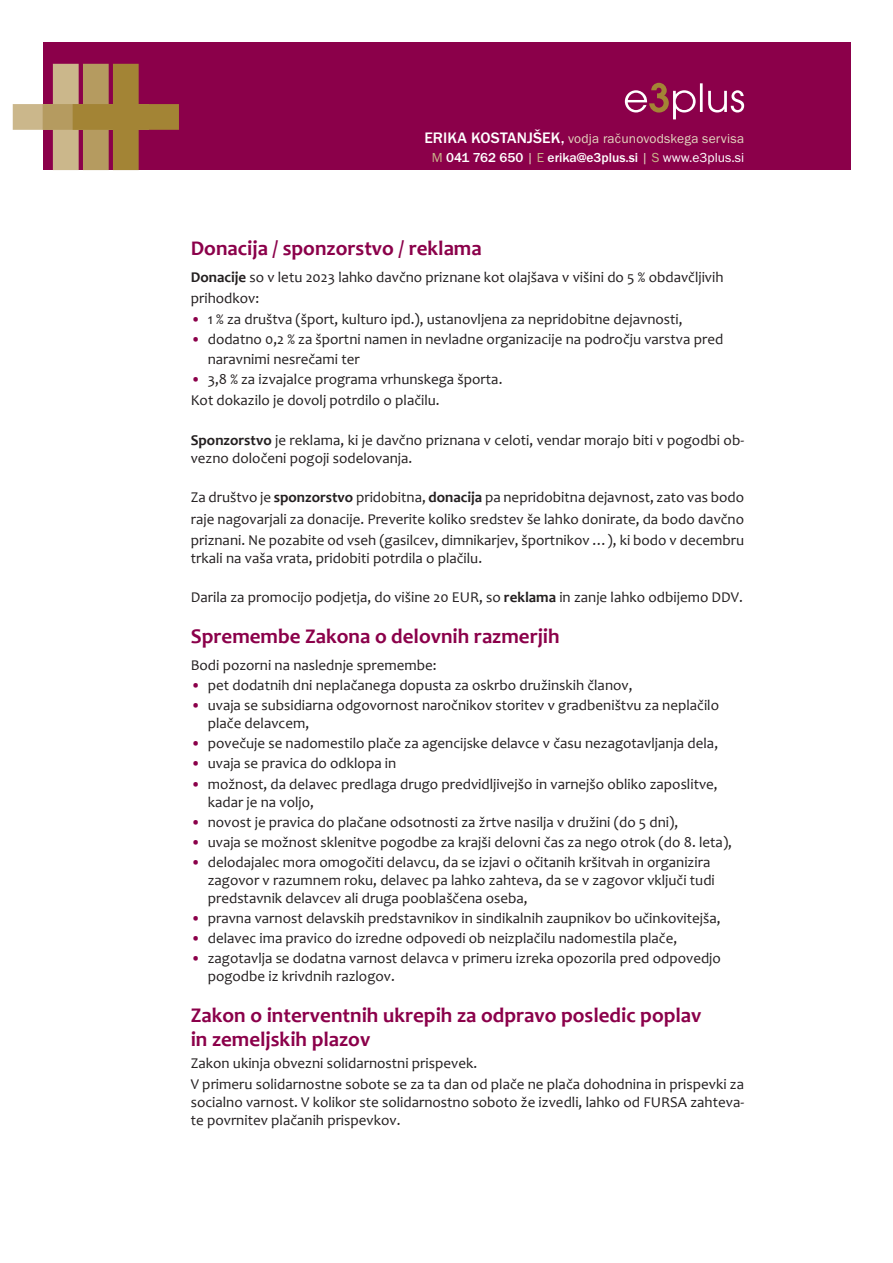
<style>
.page{position:relative;width:893px;height:1263px;background:#fff}
.page>*{position:absolute;margin:0;border:0;box-sizing:border-box;transform-origin:0 0}
.t1{font:700 21px/24px "Candara";color:#8b004a}
.t2{font:15px/18px "Candara";color:#231f20}
.t3{font:13.5px/19.5px "Franklin Got Itc TEE";letter-spacing:.015em;color:#e3d7bf;text-align:center}
.s1{font-weight:500;font-size:15.75px;color:#fff}
.s2{color:#cbb78b}
.s3{font-weight:500;color:#fff}
.s4{color:#fff}
.s5{font-weight:700}
.s6{color:#8b004a}
</style>
<div class="page">
<div style="left:43px;top:43px;width:807px;height:127px;background:#8b004a"></div>
<svg style="left:13px;top:64px;width:166px;height:106px"></svg>
<svg style="left:625px;top:83px;width:119px;height:36px"></svg>
<p class="t3" style="left:424px;top:129px;width:321px"><span class="s1">ERIKA KOSTANJŠEK,</span> vodja računovodskega servisa<br><span class="s2">M</span> <span class="s3">041 762 650</span> | <span class="s2">E</span> <span class="s3">erika@e3plus.si</span> | <span class="s2">S</span> <span class="s4">www.e3plus.si</span></p>
<h1 class="t1" style="left:191px;top:236px;width:292px">Donacija / sponzorstvo / reklama</h1>
<p class="t2" style="left:191px;top:266px;width:534px;line-height:21.5px"><span class="s5">Donacije</span> so v letu 2023 lahko davčno priznane kot olajšava v višini do 5 % obdavčljivih prihodkov:</p>
<p class="t2" style="left:191px;top:309px;width:493px"><span class="s6">•</span> 1 % za društva (šport, kulturo ipd.), ustanovljena za nepridobitne dejavnosti,</p>
<p class="t2" style="left:208px;top:329px;width:517px;line-height:20.1px;text-indent:-17px"><span class="s6">•</span> dodatno 0,2 % za športni namen in nevladne organizacije na področju varstva pred naravnimi nesrečami ter</p>
<p class="t2" style="left:191px;top:368px;width:313px;line-height:21.5px"><span class="s6">•</span> 3,8 % za izvajalce programa vrhunskega športa.<br>Kot dokazilo je dovolj potrdilo o plačilu.</p>
<p class="t2" style="left:191px;top:431px;width:555px"><span class="s5">Sponzorstvo</span> je reklama, ki je davčno priznana v celoti, vendar morajo biti v pogodbi ob&shy;vezno določeni pogoji sodelovanja.</p>
<p class="t2" style="left:191px;top:486px;width:555px;line-height:21.5px;text-align:justify">Za društvo je <span class="s5">sponzorstvo</span> pridobitna, <span class="s5">donacija</span> pa nepridobitna dejavnost, zato vas bodo raje nagovarjali za donacije. Preverite koliko sredstev še lahko donirate, da bodo davčno priznani. Ne pozabite od vseh (gasilcev, dimnikarjev, športnikov …), ki bodo v decembru</p>
<p class="t2" style="left:191px;top:549px;width:293px">trkali na vaša vrata, pridobiti potrdila o plačilu.</p>
<p class="t2" style="left:191px;top:588px;width:554px">Darila za promocijo podjetja, do višine 20 EUR, so <span class="s5">reklama</span> in zanje lahko odbijemo DDV.</p>
<h1 class="t1" style="left:191px;top:624px;width:370px">Spremembe Zakona o delovnih razmerjih</h1>
<p class="t2" style="left:191px;top:656px;width:247px">Bodi pozorni na naslednje spremembe:</p>
<p class="t2" style="left:191px;top:676px;width:443px"><span class="s6">•</span> pet dodatnih dni neplačanega dopusta za oskrbo družinskih članov,</p>
<p class="t2" style="left:208px;top:696px;width:513px;text-indent:-17px"><span class="s6">•</span> uvaja se subsidiarna odgovornost naročnikov storitev v gradbeništvu za neplačilo plače delavcem,</p>
<p class="t2" style="left:191px;top:734px;width:529px"><span class="s6">•</span> povečuje se nadomestilo plače za agencijske delavce v času nezagotavljanja dela,</p>
<p class="t2" style="left:191px;top:754px;width:207px"><span class="s6">•</span> uvaja se pravica do odklopa in</p>
<p class="t2" style="left:208px;top:774px;width:511px;text-indent:-17px"><span class="s6">•</span> možnost, da delavec predlaga drugo predvidljivejšo in varnejšo obliko zaposlitve, kadar je na voljo,</p>
<p class="t2" style="left:191px;top:813px;width:489px"><span class="s6">•</span> novost je pravica do plačane odsotnosti za žrtve nasilja v družini (do 5 dni),</p>
<p class="t2" style="left:191px;top:833px;width:543px"><span class="s6">•</span> uvaja se možnost sklenitve pogodbe za krajši delovni čas za nego otrok (do 8. leta),</p>
<p class="t2" style="left:208px;top:853px;width:509px;text-indent:-17px"><span class="s6">•</span> delodajalec mora omogočiti delavcu, da se izjavi o očitanih kršitvah in organizira zagovor v razumnem roku, delavec pa lahko zahteva, da se v zagovor vključi tudi predstavnik delavcev ali druga pooblaščena oseba,</p>
<p class="t2" style="left:191px;top:909px;width:531px"><span class="s6">•</span> pravna varnost delavskih predstavnikov in sindikalnih zaupnikov bo učinkovitejša,</p>
<p class="t2" style="left:191px;top:929px;width:488px"><span class="s6">•</span> delavec ima pravico do izredne odpovedi ob neizplačilu nadomestila plače,</p>
<p class="t2" style="left:208px;top:949px;width:515px;text-indent:-17px"><span class="s6">•</span> zagotavlja se dodatna varnost delavca v primeru izreka opozorila pred odpovedjo pogodbe iz krivdnih razlogov.</p>
<h1 class="t1" style="left:191px;top:1003px;width:512px">Zakon o interventnih ukrepih za odpravo posledic poplav in zemeljskih plazov</h1>
<p class="t2" style="left:191px;top:1052px;width:555px;line-height:21.5px">Zakon ukinja obvezni solidarnostni prispevek.<br>V primeru solidarnostne sobote se za ta dan od plače ne plača dohodnina in prispevki za</p>
<p class="t2" style="left:191px;top:1093px;width:555px">socialno varnost. V kolikor ste solidarnostno soboto že izvedli, lahko od FURSA zahteva&shy;te povrnitev plačanih prispevkov.</p>
</div>
